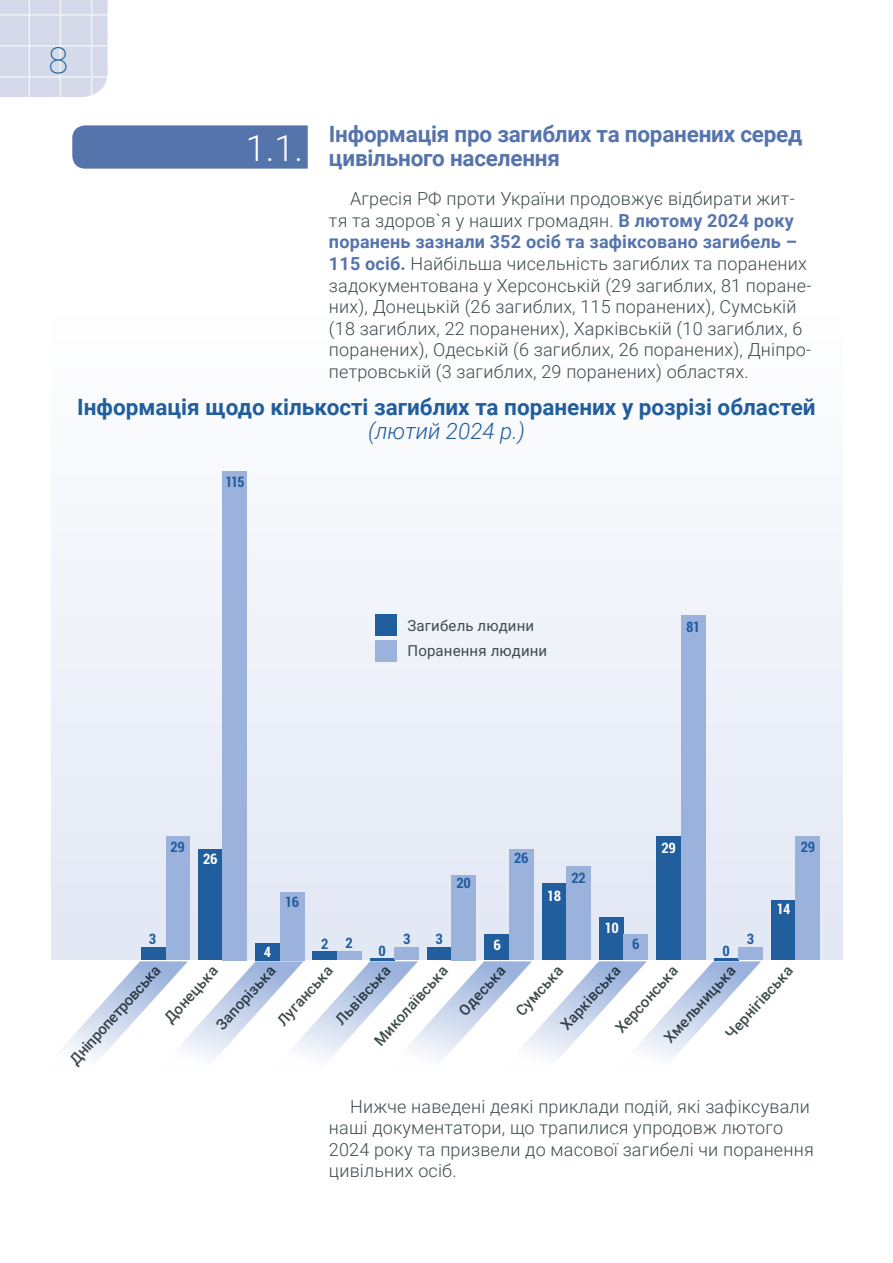
<style>
.page{position:relative;width:893px;height:1263px;background:#fff}
.page>*{position:absolute;margin:0;border:0;box-sizing:border-box;transform-origin:0 0}
.Podzagol{font:300 36px "Roboto";color:#fff}
.t1{font:100 36px "Roboto";color:#00538e}
.Nazva-TABS{font:700 22.5px/24px "Roboto";color:#215e9e;text-align:center}
.Podzagol-2{font:700 22.5px/24px "Roboto";letter-spacing:-.01em;color:#5674ac}
.Basic_TXT{font:300 18px/21.6px "Roboto";letter-spacing:.01em;color:#3f4c4e}
.t2{font:500 15px "Roboto";color:#3f4c4e}
.tab-text2{font:15px "Roboto";letter-spacing:.01em;color:#3f4c4e}
.Nomber-tabs{font:700 condensed 15px "Roboto";letter-spacing:-.03em;color:#215e9e}
.Nomber-tabs-2{font:700 condensed 15px "Roboto";letter-spacing:-.03em;color:#fff}
.s1{font-weight:700;color:#5674ac}
.s2{font-weight:300;font-style:italic}
</style>
<div class="page">
<div style="left:51px;top:315px;width:791px;height:645px;background:linear-gradient(to bottom,#fffffe,#e1e6f4)"></div>
<svg style="left:64px;top:961px;width:697px;height:98px"></svg>
<div style="left:375px;top:614px;width:21px;height:22px;background:#215e9e"></div>
<div style="left:375px;top:640px;width:21px;height:21px;background:#9bb2dc"></div>
<div style="left:72px;top:125px;width:236px;height:44px;background:#5674ac"></div>
<svg style="left:0;top:0;width:108px;height:97px;background:#d6dae9"></svg>
<hr style="left:0;top:77px;width:108px;height:1px;background:#fff">
<hr style="left:0;top:46px;width:108px;height:1px;background:#fff">
<hr style="left:0;top:15px;width:108px;height:1px;background:#fff">
<hr style="left:91px;top:0;width:1px;height:97px;background:#fff">
<hr style="left:60px;top:0;width:1px;height:97px;background:#fff">
<hr style="left:29px;top:0;width:1px;height:97px;background:#fff">
<div style="left:141px;top:947px;width:25px;height:13px;background:#215e9e"></div>
<div style="left:771px;top:900px;width:25px;height:60px;background:#215e9e"></div>
<hr style="left:370px;top:958px;width:24px;height:2px;background:#215e9e">
<div style="left:256px;top:943px;width:24px;height:17px;background:#215e9e"></div>
<div style="left:198px;top:849px;width:24px;height:111px;background:#215e9e"></div>
<div style="left:427px;top:947px;width:24px;height:13px;background:#215e9e"></div>
<div style="left:313px;top:951px;width:24px;height:9px;background:#215e9e"></div>
<div style="left:166px;top:837px;width:24px;height:123px;background:#9bb2dc"></div>
<div style="left:223px;top:471px;width:24px;height:489px;background:#9bb2dc"></div>
<div style="left:280px;top:892px;width:24px;height:68px;background:#9bb2dc"></div>
<div style="left:337px;top:951px;width:24px;height:9px;background:#9bb2dc"></div>
<div style="left:394px;top:947px;width:25px;height:13px;background:#9bb2dc"></div>
<div style="left:451px;top:875px;width:25px;height:85px;background:#9bb2dc"></div>
<div style="left:485px;top:934px;width:24px;height:26px;background:#215e9e"></div>
<div style="left:509px;top:849px;width:24px;height:111px;background:#9bb2dc"></div>
<div style="left:542px;top:883px;width:24px;height:77px;background:#215e9e"></div>
<div style="left:566px;top:866px;width:25px;height:94px;background:#9bb2dc"></div>
<div style="left:599px;top:917px;width:25px;height:43px;background:#215e9e"></div>
<div style="left:657px;top:837px;width:24px;height:123px;background:#215e9e"></div>
<hr style="left:714px;top:958px;width:24px;height:2px;background:#215e9e">
<div style="left:624px;top:934px;width:24px;height:26px;background:#9bb2dc"></div>
<div style="left:681px;top:616px;width:24px;height:344px;background:#9bb2dc"></div>
<div style="left:738px;top:947px;width:25px;height:13px;background:#9bb2dc"></div>
<div style="left:796px;top:837px;width:24px;height:123px;background:#9bb2dc"></div>
<h1 class="t1" style="left:48px;top:35px;width:21px">8</h1>
<p class="Podzagol" style="left:246px;top:122px;width:59px">1.1.</p>
<p class="Podzagol-2" style="left:329px;top:121px;width:475px">Інформація про загиблих та поранених серед цивільного населення</p>
<p class="Basic_TXT" style="left:329px;top:187px;width:484px;text-indent:21px">Агресія РФ проти України продовжує відбирати жит&shy;тя та здоров`я у наших громадян. <span class="s1">В лютому 2024 року поранень зазнали 352 осіб та зафіксовано загибель – 115 осіб.</span> Найбільша чисельність загиблих та поранених задокументована у Херсонській (29 загиблих, 81 поране&shy;них), Донецькій (26 загиблих, 115 поранених), Сумській (18 загиблих, 22 поранених), Харківській (10 загиблих, 6 поранених), Одеській (6 загиблих, 26 поранених), Дніпро&shy;петровській (3 загиблих, 29 поранених) областях.</p>
<p class="Nazva-TABS" style="left:77px;top:394px;width:740px">Інформація щодо кількості загиблих та поранених у розрізі областей <span class="s2">(лютий 2024 р.)</span></p>
<p class="Nomber-tabs" style="left:225px;top:472px;width:21px">115</p>
<p class="tab-text2" style="left:407px;top:615px;width:128px">Загибель людини</p>
<p class="tab-text2" style="left:407px;top:640px;width:141px">Поранення людини</p>
<p class="Nomber-tabs" style="left:686px;top:616px;width:16px">81</p>
<p class="Nomber-tabs" style="left:171px;top:836px;width:16px">29</p>
<p class="Nomber-tabs-2" style="left:203px;top:848px;width:16px">26</p>
<p class="Nomber-tabs" style="left:514px;top:848px;width:16px">26</p>
<p class="Nomber-tabs-2" style="left:662px;top:838px;width:16px">29</p>
<p class="Nomber-tabs" style="left:801px;top:836px;width:16px">29</p>
<p class="Nomber-tabs" style="left:285px;top:891px;width:16px">16</p>
<p class="Nomber-tabs" style="left:456px;top:873px;width:16px">20</p>
<p class="Nomber-tabs-2" style="left:547px;top:885px;width:16px">18</p>
<p class="Nomber-tabs" style="left:571px;top:867px;width:16px">22</p>
<p class="Nomber-tabs-2" style="left:776px;top:899px;width:16px">14</p>
<p class="Nomber-tabs" style="left:149px;top:928px;width:9px">3</p>
<p class="Nomber-tabs" style="left:321px;top:933px;width:9px">2</p>
<p class="Nomber-tabs" style="left:403px;top:928px;width:9px">3</p>
<p class="Nomber-tabs-2" style="left:264px;top:942px;width:9px">4</p>
<p class="Nomber-tabs" style="left:346px;top:933px;width:9px">2</p>
<p class="Nomber-tabs" style="left:379px;top:941px;width:9px">0</p>
<p class="Nomber-tabs" style="left:436px;top:929px;width:9px">3</p>
<p class="Nomber-tabs-2" style="left:494px;top:934px;width:9px">6</p>
<p class="Nomber-tabs-2" style="left:604px;top:918px;width:16px">10</p>
<p class="Nomber-tabs" style="left:632px;top:933px;width:9px">6</p>
<p class="Nomber-tabs" style="left:722px;top:941px;width:9px">0</p>
<p class="Nomber-tabs" style="left:747px;top:929px;width:9px">3</p>
<p class="t2" style="left:160px;top:1013px;width:73px;rotate:-48deg">Донецька</p>
<p class="t2" style="left:330px;top:1015px;width:75px;rotate:-48deg">Львівська</p>
<p class="t2" style="left:556px;top:1020px;width:82px;rotate:-48deg">Харківська</p>
<p class="t2" style="left:659px;top:1033px;width:100px;rotate:-48deg">Хмельницька</p>
<p class="t2" style="left:272px;top:1016px;width:76px;rotate:-48deg">Луганська</p>
<p class="t2" style="left:454px;top:1006px;width:63px;rotate:-48deg">Одеська</p>
<p class="t2" style="left:720px;top:1029px;width:94px;rotate:-48deg">Чернігівська</p>
<p class="t2" style="left:65px;top:1055px;width:128px;rotate:-48deg">Дніпропетровська</p>
<p class="t2" style="left:511px;top:1006px;width:63px;rotate:-48deg">Сумська</p>
<p class="t2" style="left:610px;top:1023px;width:86px;rotate:-48deg">Херсонська</p>
<p class="t2" style="left:369px;top:1036px;width:103px;rotate:-48deg">Миколаївська</p>
<p class="t2" style="left:211px;top:1020px;width:82px;rotate:-48deg">Запорізька</p>
<p class="Basic_TXT" style="left:329px;top:1095px;width:486px;text-indent:21px">Нижче наведені деякі приклади подій, які зафіксували наші документатори, що трапилися упродовж лютого 2024 року та призвели до масової загибелі чи поранення цивільних осіб.</p>
</div>
